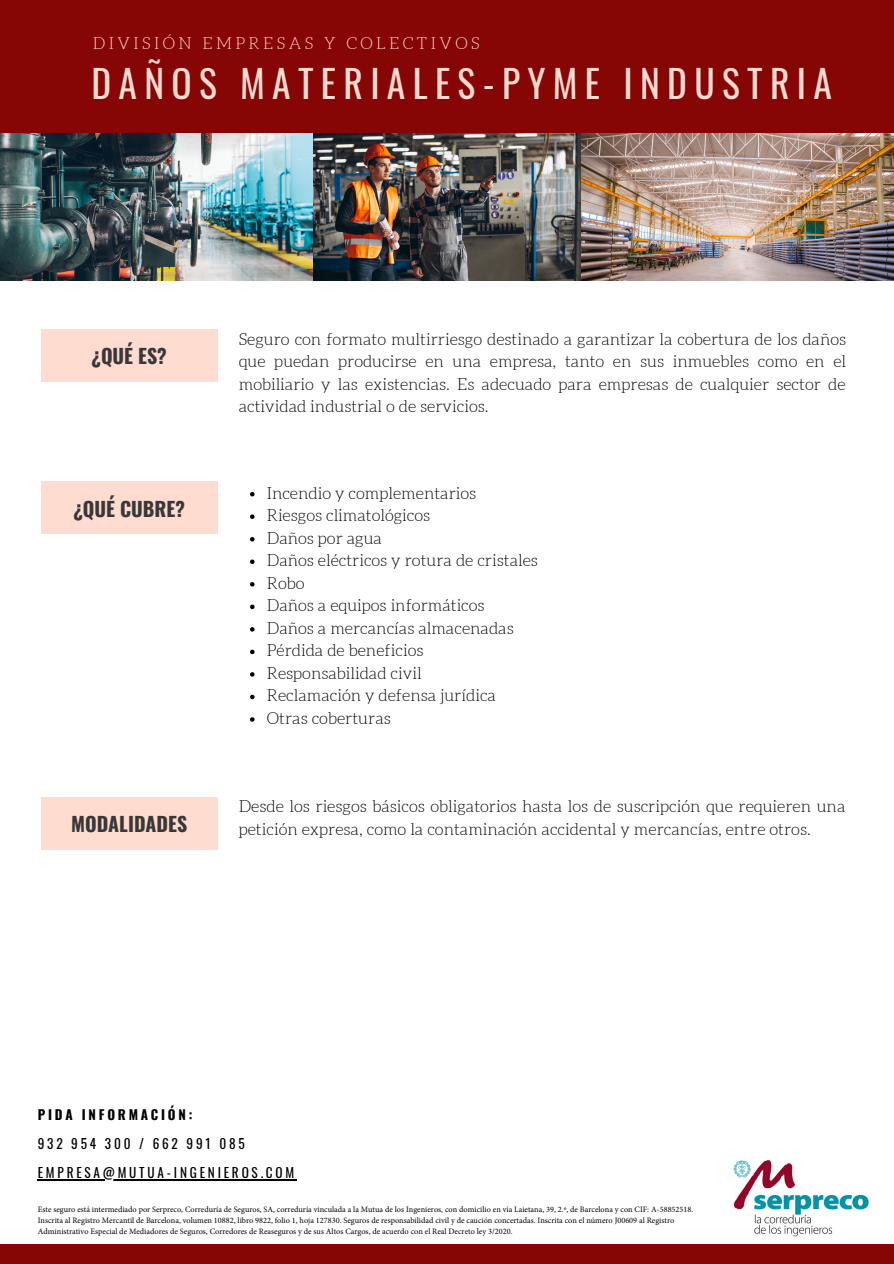
<style>
.page{position:relative;width:894px;height:1264px;background:#fff}
.page>*{position:absolute;margin:0;border:0;box-sizing:border-box;transform-origin:0 0}
.t1{font:46.35px "Oswald";letter-spacing:.21em;color:#fff}
.t2{font:37.5px "Oswald";letter-spacing:.195em;color:#ffdbd0}
.t3{font:700 19.8px "Oswald";color:#383838}
.t4{font:300 16.5px/22.5px "Aleo";color:#000;text-align:justify}
.t5{font:300 16.5px "Aleo";letter-spacing:.21em;color:#ffdbd0}
.t6{font:13.2px "Oswald";letter-spacing:.21em;color:#000}
.t7{font:700 13.2px "Oswald";letter-spacing:.21em;color:#000}
.t8{font:8.25px/10.9px "Minion Pro";color:#000}
</style>
<div class="page">
<div style="left:0;top:0;width:893px;height:133px;background:#860505"></div>
<div style="left:41px;top:329px;width:176px;height:52px;background:#ffdbd0"></div>
<div style="left:41px;top:482px;width:176px;height:52px;background:#ffdbd0"></div>
<div style="left:41px;top:797px;width:176px;height:52px;background:#ffdbd0"></div>
<img style="left:0;top:134px;width:893px;height:146px">
<svg style="left:250px;top:492px;width:4px;height:4px"></svg>
<svg style="left:250px;top:514px;width:4px;height:5px"></svg>
<svg style="left:250px;top:537px;width:4px;height:4px"></svg>
<svg style="left:250px;top:559px;width:4px;height:5px"></svg>
<svg style="left:250px;top:582px;width:4px;height:4px"></svg>
<svg style="left:250px;top:604px;width:4px;height:5px"></svg>
<svg style="left:250px;top:627px;width:4px;height:4px"></svg>
<svg style="left:250px;top:649px;width:4px;height:5px"></svg>
<svg style="left:250px;top:672px;width:4px;height:4px"></svg>
<svg style="left:250px;top:694px;width:4px;height:5px"></svg>
<svg style="left:250px;top:717px;width:4px;height:4px"></svg>
<div style="left:0;top:1244px;width:893px;height:19px;background:#860505"></div>
<img style="left:733px;top:1160px;width:136px;height:77px">
<hr style="left:38px;top:1179px;width:259px;height:1px;background:#000">
<p class="t5" style="left:93px;top:34px;width:388px">DIVISIÓN EMPRESAS Y COLECTIVOS</p>
<h1 class="t1" style="left:247px;top:40px;width:452px">TÍTULO DEL LIBRO</h1>
<h2 class="t2" style="left:91px;top:54px;width:741px">DAÑOS MATERIALES-PYME INDUSTRIA</h2>
<p class="t3" style="left:91px;top:340px;width:77px">¿QUÉ ES?</p>
<p class="t3" style="left:73px;top:493px;width:113px">¿QUÉ CUBRE?</p>
<p class="t4" style="left:239px;top:327px;width:608px">Seguro con formato multirriesgo destinado a garantizar la cobertura de los daños que puedan producirse en una empresa, tanto en sus inmuebles como en el mobiliario y las existencias. Es adecuado para empresas de cualquier sector de actividad industrial o de servicios.</p>
<p class="t4" style="left:267px;top:482px;width:272px;text-align:left">Incendio y complementarios<br>Riesgos climatológicos<br>Daños por agua<br>Daños eléctricos y rotura de cristales<br>Robo<br>Daños a equipos informáticos<br>Daños a mercancías almacenadas<br>Pérdida de beneficios<br>Responsabilidad civil<br>Reclamación y defensa jurídica<br>Otras coberturas</p>
<p class="t4" style="left:239px;top:795px;width:608px">Desde los riesgos básicos obligatorios hasta los de suscripción que requieren una</p>
<p class="t3" style="left:71px;top:808px;width:118px">MODALIDADES</p>
<p class="t4" style="left:239px;top:817px;width:573px">petición expresa, como la contaminación accidental y mercancías, entre otros.</p>
<p class="t7" style="left:38px;top:1104px;width:156px">PIDA INFORMACIÓN:</p>
<p class="t6" style="left:38px;top:1133px;width:208px">932 954 300 / 662 991 085</p>
<p class="t6" style="left:38px;top:1162px;width:258px">EMPRESA@MUTUA-INGENIEROS.COM</p>
<p class="t8" style="left:38px;top:1203px;width:657px">Este seguro está intermediado por Serpreco, Correduría de Seguros, SA, correduría vinculada a la Mutua de los Ingenieros, con domicilio en vía Laietana, 39, 2.º, de Barcelona y con CIF: A-58852518.<br>Inscrita al Registro Mercantil de Barcelona, volumen 10882, libro 9822, folio 1, hoja 127830. Seguros de responsabilidad civil y de caución concertadas. Inscrita con el número J00609 al Registro<br>Administrativo Especial de Mediadores de Seguros, Corredores de Reaseguros y de sus Altos Cargos, de acuerdo con el Real Decreto ley 3/2020.</p>
</div>
